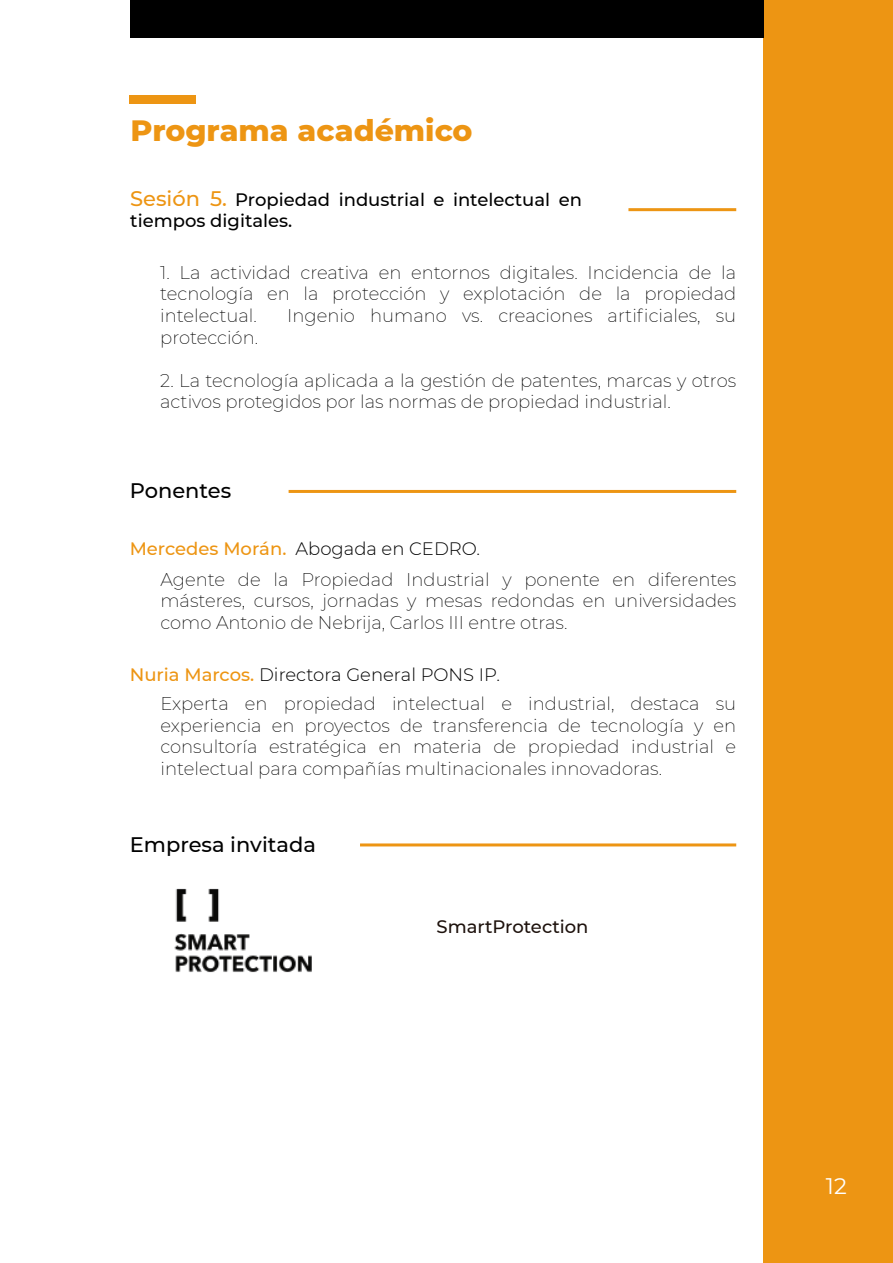
<style>
.page{position:relative;width:893px;height:1263px;background:#fff}
.page>*{position:absolute;margin:0;border:0;box-sizing:border-box;transform-origin:0 0}
.t1{font:800 30px "Montserrat";color:#ed9513}
.t2{font:22.5px "Montserrat";color:#fff}
.t3{font:500 21px "Montserrat";color:#000}
.t4{font:200 18px/21.6px "Montserrat";color:#000}
.t5{font:500 18px/21.6px "Montserrat";color:#000}
.t6{font:500 18px "Montserrat";color:#1e120d}
.s1{font-size:21px;color:#ed9513}
.s2{font-weight:500;color:#ed9513}
.s3{font-weight:300}
</style>
<div class="page">
<div style="left:764px;top:0;width:129px;height:1263px;background:#ed9513"></div>
<div style="left:130px;top:0;width:633px;height:37px;background:#000"></div>
<hr style="left:628px;top:208px;width:108px;height:3px;background:#ed9513">
<div style="left:130px;top:95px;width:66px;height:9px;background:#ed9513"></div>
<hr style="left:289px;top:490px;width:447px;height:3px;background:#ed9513">
<hr style="left:360px;top:843px;width:376px;height:3px;background:#ed9513">
<img style="left:174px;top:888px;width:138px;height:85px">
<h1 class="t1" style="left:130px;top:108px;width:344px">Programa académico</h1>
<p class="t5" style="left:130px;top:188px;width:453px"><span class="s1">Sesión 5.</span> Propiedad industrial e intelectual en tiempos digitales.</p>
<p class="t4" style="left:160px;top:261px;width:577px;text-align:justify">1. La actividad creativa en entornos digitales. Incidencia de la tecnología en la protección y explotación de la propiedad intelectual.</p>
<p class="t4" style="left:287px;top:304px;width:451px">Ingenio humano vs. creaciones artificiales, su</p>
<p class="t4" style="left:160px;top:326px;width:99px">protección.</p>
<p class="t4" style="left:160px;top:369px;width:577px">2. La tecnología aplicada a la gestión de patentes, marcas y otros activos protegidos por las normas de propiedad industrial.</p>
<p class="t3" style="left:130px;top:476px;width:103px">Ponentes</p>
<p class="t4" style="left:160px;top:532px;width:577px;line-height:30.9px;text-indent:-31px"><span class="s2">Mercedes Morán.</span> <span class="s3">Abogada en CEDRO.<br></span>Agente de la Propiedad Industrial y ponente en diferentes</p>
<p class="t4" style="left:160px;top:589px;width:577px">másteres, cursos, jornadas y mesas redondas en universidades como Antonio de Nebrija, Carlos III entre otras.</p>
<p class="t4" style="left:160px;top:659px;width:577px;line-height:29.4px;text-indent:-31px"><span class="s2">Nuria Marcos.</span> <span class="s3">Directora General PONS IP.<br></span>Experta en propiedad intelectual e industrial, destaca su</p>
<p class="t4" style="left:160px;top:714px;width:577px;text-align:justify">experiencia en proyectos de transferencia de tecnología y en consultoría estratégica en materia de propiedad industrial e intelectual para compañías multinacionales innovadoras.</p>
<p class="t3" style="left:130px;top:830px;width:188px">Empresa invitada</p>
<p class="t6" style="left:436px;top:914px;width:154px">SmartProtection</p>
<p class="t2" style="left:826px;top:1170px;width:22px">12</p>
</div>
